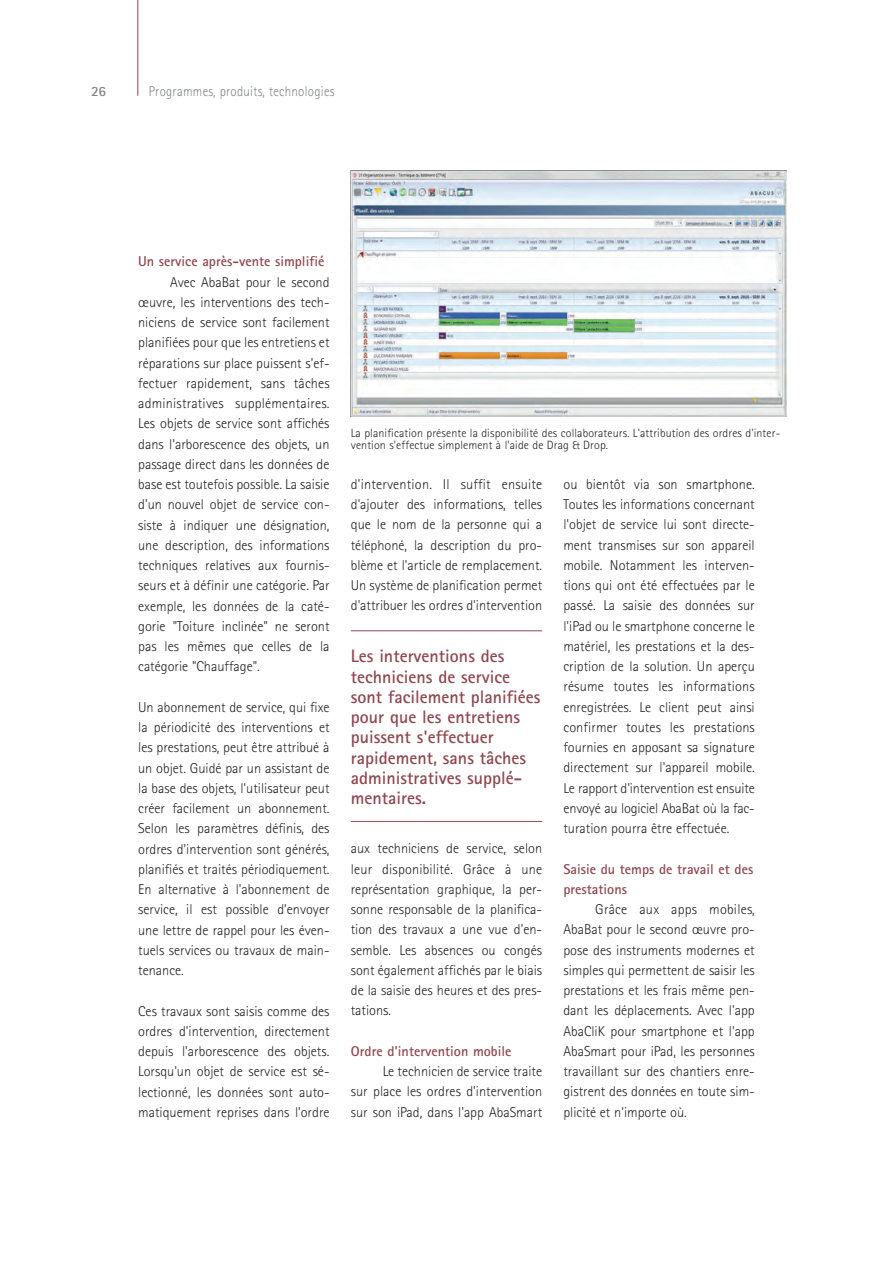
<style>
.page{position:relative;width:893px;height:1263px;background:#fff}
.page>*{position:absolute;margin:0;border:0;box-sizing:border-box;transform-origin:0 0}
.t1{font:700 18px/20.2px "Rotis Sans Serif";color:#904850}
.t2{font:300 14.25px/20.2px "Rotis Sans Serif";color:#231f20;text-align:justify}
.t3{font:700 14.25px/20.2px "Rotis Sans Serif";color:#904850}
.t4{font:300 14.25px "Rotis Sans Serif";letter-spacing:.025em;color:#808285;scale:.9 1}
.t5{font:700 14.25px "Rotis Sans Serif";color:#808285}
.t6{font:300 12px/12.8px "Rotis Sans Serif";letter-spacing:.01em;color:#231f20}
</style>
<div class="page">
<hr style="left:137px;top:0;width:1px;height:96px;background:#904850">
<hr style="left:351px;top:630px;width:191px;height:1px;background:#904850">
<hr style="left:351px;top:821px;width:191px;height:1px;background:#904850">
<img style="left:351px;top:170px;width:436px;height:247px">
<p class="t5" style="left:91px;top:82px;width:17px">26</p>
<p class="t4" style="left:149px;top:83px;width:208px">Programmes, produits, technologies</p>
<p class="t3" style="left:138px;top:251px;width:188px">Un service après-vente simplifié</p>
<p class="t2" style="left:138px;top:272px;width:193px;text-indent:32px">Avec AbaBat pour le second œuvre, les interventions des tech&shy;niciens de service sont facilement planifiées pour que les entretiens et réparations sur place puissent s'ef&shy;fectuer rapidement, sans tâches administratives supplémentaires.<br>Les objets de service sont affichés dans l'arborescence des objets, un passage direct dans les données de base est toutefois possible. La saisie d'un nouvel objet de service con&shy;siste à indiquer une désignation, une description, des informations techniques relatives aux fournis&shy;seurs et à définir une catégorie. Par exemple, les données de la caté&shy;gorie "Toiture inclinée" ne seront pas les mêmes que celles de la catégorie "Chauffage".</p>
<p class="t2" style="left:138px;top:697px;width:193px">Un abonnement de service, qui fixe la périodicité des interventions et les prestations, peut être attribué à un objet. Guidé par un assistant de la base des objets, l'utilisateur peut créer facilement un abonnement.<br>Selon les paramètres définis, des ordres d'intervention sont générés, planifiés et traités périodiquement.<br>En alternative à l'abonnement de service, il est possible d’envoyer une lettre de rappel pour les éven&shy;tuels services ou travaux de main&shy;tenance.</p>
<p class="t2" style="left:138px;top:1001px;width:193px">Ces travaux sont saisis comme des ordres d'intervention, directement depuis l'arborescence des objets.<br>Lorsqu'un objet de service est sé&shy;lectionné, les données sont auto&shy;matiquement reprises dans l'ordre</p>
<p class="t6" style="left:351px;top:426px;width:431px">La planification présente la disponibilité des collaborateurs. L'attribution des ordres d'inter&shy;vention s'effectue simplement à l'aide de Drag &amp; Drop.</p>
<p class="t2" style="left:351px;top:474px;width:193px">d'intervention. Il suffit ensuite d'ajouter des informations, telles que le nom de la personne qui a téléphoné, la description du pro&shy;blème et l'article de remplacement.<br>Un système de planification permet d'attribuer les ordres d'intervention</p>
<p class="t1" style="left:351px;top:646px;width:191px">Les interventions des techniciens de service sont facilement planifiées pour que les entretiens puissent s'effectuer rapidement, sans tâches administratives supplé&shy;mentaires.</p>
<p class="t2" style="left:351px;top:838px;width:193px">aux techniciens de service, selon leur disponibilité. Grâce à une représentation graphique, la per&shy;sonne responsable de la planifica&shy;tion des travaux a une vue d'en&shy;semble. Les absences ou congés sont également affichés par le biais de la saisie des heures et des pres&shy;tations.</p>
<p class="t3" style="left:351px;top:1041px;width:162px">Ordre d'intervention mobile</p>
<p class="t2" style="left:351px;top:1061px;width:193px;text-indent:32px">Le technicien de service traite sur place les ordres d'intervention sur son iPad, dans l'app AbaSmart</p>
<p class="t2" style="left:563px;top:474px;width:193px">ou bientôt via son smartphone.<br>Toutes les informations concernant l'objet de service lui sont directe&shy;ment transmises sur son appareil mobile. Notamment les interven&shy;tions qui ont été effectuées par le passé. La saisie des données sur l'iPad ou le smartphone concerne le matériel, les prestations et la des&shy;cription de la solution. Un aperçu résume toutes les informations enregistrées. Le client peut ainsi confirmer toutes les prestations fournies en apposant sa signature directement sur l'appareil mobile.<br>Le rapport d'intervention est ensuite envoyé au logiciel AbaBat où la fac&shy;turation pourra être effectuée.</p>
<p class="t3" style="left:563px;top:858px;width:191px">Saisie du temps de travail et des prestations</p>
<p class="t2" style="left:563px;top:899px;width:193px;text-indent:32px">Grâce aux apps mobiles, AbaBat pour le second œuvre pro&shy;pose des instruments modernes et simples qui permettent de saisir les prestations et les frais même pen&shy;dant les déplacements. Avec l'app AbaCliK pour smartphone et l'app AbaSmart pour iPad, les personnes travaillant sur des chantiers enre&shy;gistrent des données en toute sim&shy;plicité et n'importe où.</p>
</div>
